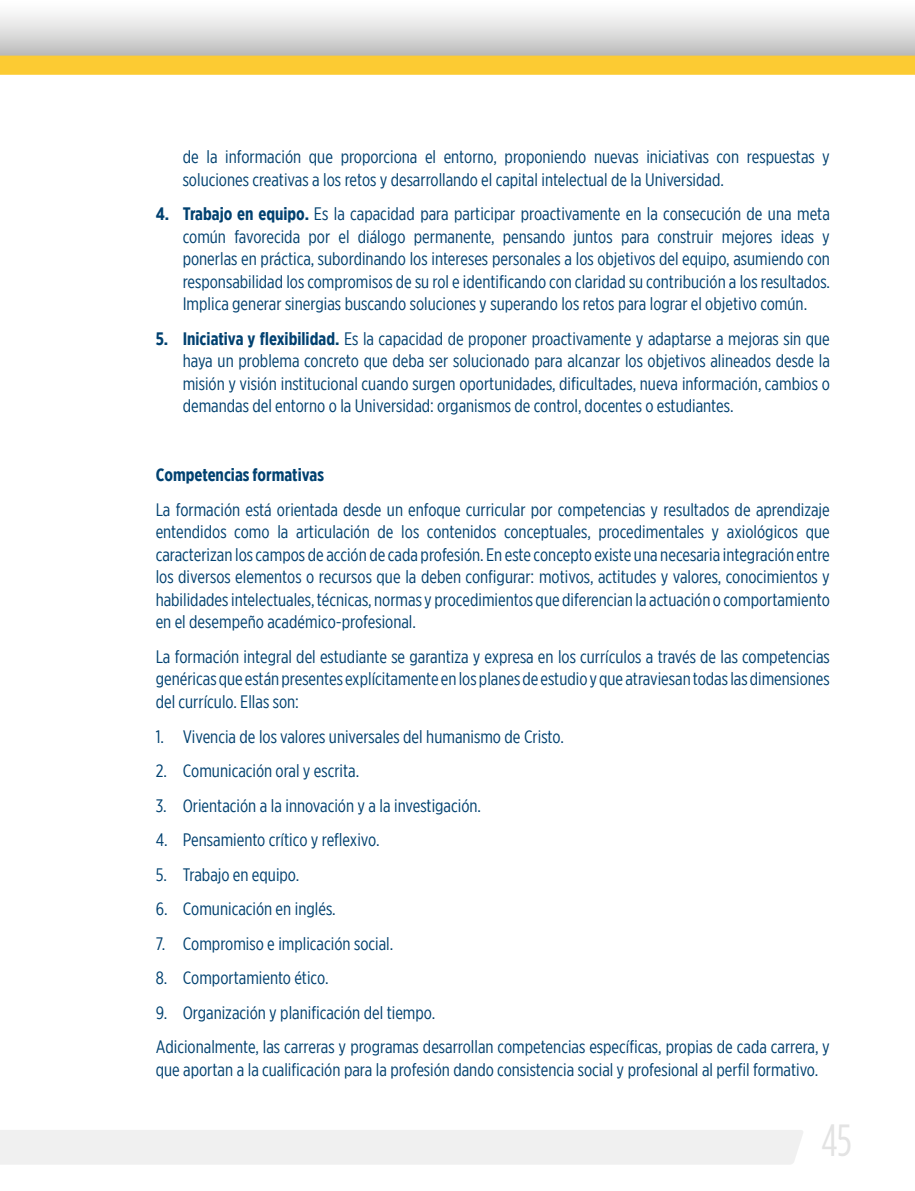
<style>
.page{position:relative;width:915px;height:1191px;background:#fff}
.page>*{position:absolute;margin:0;border:0;box-sizing:border-box;transform-origin:0 0}
.t1{font:45px "Gotham Condensed";color:#e3e3e3}
.t2{font:18px/22.5px "Gotham X Narrow";color:#004170;text-align:justify}
.t3{font:700 18px "Gotham X Narrow";color:#004170}
.s1{font-weight:700}
</style>
<div class="page">
<div style="left:0;top:1130px;width:803px;height:34px;background:#f0f0f0"></div>
<div style="left:0;top:56px;width:914px;height:19px;background:#fccb33"></div>
<svg style="left:0;top:14px;width:914px;height:42px;background:#d9d9d7"></svg>
<p class="t2" style="left:183px;top:145px;width:648px">de la información que proporciona el entorno, proponiendo nuevas iniciativas con respuestas y soluciones creativas a los retos y desarrollando el capital intelectual de la Universidad.</p>
<p class="t2" style="left:183px;top:202px;width:648px;text-indent:-27px"><span class="s1">4. Trabajo en equipo.</span> Es la capacidad para participar proactivamente en la consecución de una meta común favorecida por el diálogo permanente, pensando juntos para construir mejores ideas y ponerlas en práctica, subordinando los intereses personales a los objetivos del equipo, asumiendo con responsabilidad los compromisos de su rol e identificando con claridad su contribución a los resultados.<br>Implica generar sinergias buscando soluciones y superando los retos para lograr el objetivo común.</p>
<p class="t2" style="left:183px;top:327px;width:648px;text-indent:-27px"><span class="s1">5. Iniciativa y flexibilidad.</span> Es la capacidad de proponer proactivamente y adaptarse a mejoras sin que haya un problema concreto que deba ser solucionado para alcanzar los objetivos alineados desde la misión y visión institucional cuando surgen oportunidades, dificultades, nueva información, cambios o demandas del entorno o la Universidad: organismos de control, docentes o estudiantes.</p>
<p class="t3" style="left:156px;top:464px;width:170px">Competencias formativas</p>
<p class="t2" style="left:156px;top:498px;width:675px">La formación está orientada desde un enfoque curricular por competencias y resultados de aprendizaje entendidos como la articulación de los contenidos conceptuales, procedimentales y axiológicos que caracterizan los campos de acción de cada profesión. En este concepto existe una necesaria integración entre los diversos elementos o recursos que la deben configurar: motivos, actitudes y valores, conocimientos y habilidades intelectuales, técnicas, normas y procedimientos que diferencian la actuación o comportamiento en el desempeño académico-profesional.</p>
<p class="t2" style="left:156px;top:645px;width:675px">La formación integral del estudiante se garantiza y expresa en los currículos a través de las competencias genéricas que están presentes explícitamente en los planes de estudio y que atraviesan todas las dimensiones del currículo. Ellas son:</p>
<p class="t2" style="left:156px;top:724px;width:409px">1. Vivencia de los valores universales del humanismo de Cristo.</p>
<p class="t2" style="left:156px;top:759px;width:205px">2. Comunicación oral y escrita.</p>
<p class="t2" style="left:156px;top:793px;width:327px">3. Orientación a la innovación y a la investigación.</p>
<p class="t2" style="left:156px;top:828px;width:225px">4. Pensamiento crítico y reflexivo.</p>
<p class="t2" style="left:156px;top:862px;width:145px">5. Trabajo en equipo.</p>
<p class="t2" style="left:156px;top:897px;width:181px">6. Comunicación en inglés.</p>
<p class="t2" style="left:156px;top:931px;width:239px">7. Compromiso e implicación social.</p>
<p class="t2" style="left:156px;top:966px;width:174px">8. Comportamiento ético.</p>
<p class="t2" style="left:156px;top:994px;width:675px;line-height:34.5px">9. Organización y planificación del tiempo.<br>Adicionalmente, las carreras y programas desarrollan competencias específicas, propias de cada carrera, y</p>
<p class="t2" style="left:156px;top:1057px;width:664px">que aportan a la cualificación para la profesión dando consistencia social y profesional al perfil formativo.</p>
<h1 class="t1" style="left:821px;top:1116px;width:32px">45</h1>
</div>
